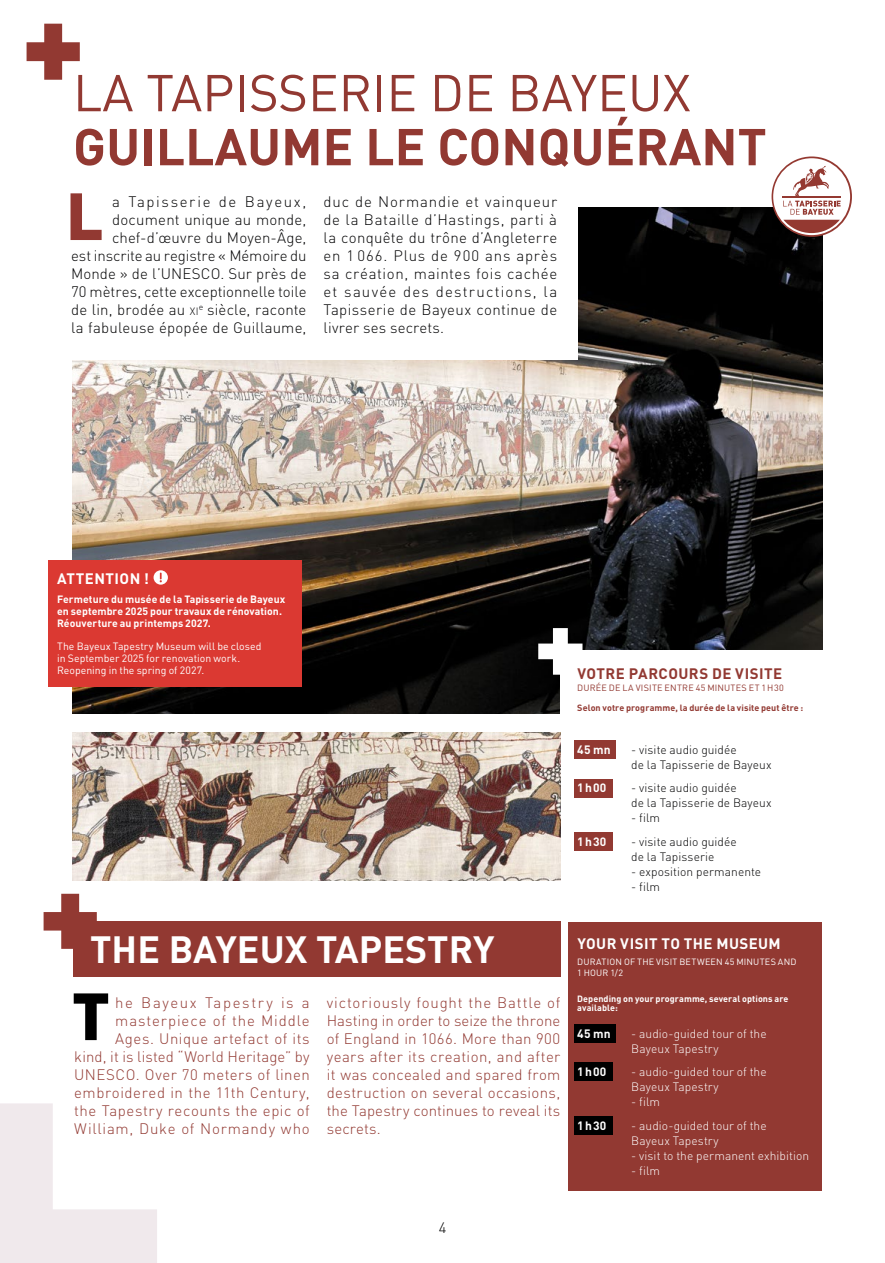
<style>
.page{position:relative;width:885px;height:1263px;background:#fff}
.page>*{position:absolute;margin:0;border:0;box-sizing:border-box;transform-origin:0 0}
.t1{font:900 65.55px "DIN Pro";color:#923932}
.t2{font:900 65.55px "DIN Pro";color:#000}
.t3{font:700 51px "DIN Pro";color:#923932}
.t4{font:51px "DIN Pro";color:#923932}
.t5{font:700 37.5px "DIN Pro";color:#fff}
.t6{font:300 15px/18px "DIN Pro";letter-spacing:.01em;color:#020203;text-align:right}
.t7{font:300 15px/18px "DIN Pro";letter-spacing:.035em;color:#923932;text-align:right}
.t8{font:700 15px "DIN Pro";letter-spacing:.03em;color:#fff}
.t9{font:700 15px "DIN Pro";letter-spacing:.03em;color:#923932}
.t10{font:300 15px "DIN Pro";color:#000}
.t11{font:300 12px/15px "DIN Pro";letter-spacing:.005em;color:#fff}
.t12{font:300 12px/15px "DIN Pro";letter-spacing:.005em;color:#020203}
.t13{font:700 12px "DIN Pro";letter-spacing:.065em;color:#fff}
.t14{font:700 10.5px/12px "DIN Pro";color:#fff}
.t15{font:10.5px/12px "DIN Pro";letter-spacing:.005em;color:#fff}
.t16{font:700 9px/9px "DIN Pro";letter-spacing:.005em;color:#fff}
.t17{font:700 9px "DIN Pro";letter-spacing:.01em;color:#923932}
.t18{font:9px/10.2px "DIN Pro";letter-spacing:.02em;color:#fff}
.t19{font:9px "DIN Pro";letter-spacing:.03em;color:#923932}
.s1{font-size:10.5px}
</style>
<div class="page">
<svg style="left:0;top:1103px;width:157px;height:160px"></svg>
<div style="left:568px;top:922px;width:254px;height:269px;background:#923932"></div>
<img style="left:72px;top:207px;width:750px;height:506px">
<div style="left:560px;top:651px;width:282px;height:255px;background:#fff"></div>
<svg style="left:27px;top:24px;width:53px;height:56px"></svg>
<svg style="left:538px;top:628px;width:44px;height:47px"></svg>
<div style="left:53px;top:174px;width:524px;height:185px;background:#fff"></div>
<div style="left:574px;top:740px;width:42px;height:18px;background:#923932"></div>
<div style="left:574px;top:1024px;width:42px;height:18px;background:#000"></div>
<div style="left:574px;top:779px;width:38px;height:18px;background:#923932"></div>
<div style="left:574px;top:1063px;width:38px;height:18px;background:#000"></div>
<div style="left:574px;top:832px;width:38px;height:19px;background:#923932"></div>
<div style="left:574px;top:1116px;width:38px;height:19px;background:#000"></div>
<div style="left:73px;top:921px;width:487px;height:56px;background:#923932"></div>
<svg style="left:44px;top:894px;width:53px;height:55px"></svg>
<img style="left:72px;top:732px;width:488px;height:149px">
<svg style="left:771px;top:156px;width:80px;height:81px"></svg>
<svg style="left:773px;top:158px;width:77px;height:77px"></svg>
<svg style="left:775px;top:160px;width:73px;height:73px"></svg>
<div style="left:49px;top:561px;width:253px;height:126px;background:#db3932"></div>
<svg style="left:153px;top:570px;width:15px;height:15px"></svg>
<h2 class="t4" style="left:73px;top:58px;width:619px">LA TAPISSERIE DE BAYEUX</h2>
<h2 class="t3" style="left:73px;top:104px;width:695px">GUILLAUME LE CONQUÉRANT</h2>
<p class="t6" style="left:71px;top:192px;width:237px">a Tapisserie de Bayeux, document unique au monde, chef-d’œuvre du Moyen-Âge,<br>est inscrite au registre « Mémoire du<br>Monde » de l’UNESCO. Sur près de<br>70 mètres, cette exceptionnelle toile de lin, brodée au <span class="s1">xi</span><sup>e</sup> siècle, raconte la fabuleuse épopée de Guillaume,</p>
<h1 class="t1" style="left:66px;top:172px;width:39px">L</h1>
<p class="t6" style="left:323px;top:192px;width:235px;text-align:justify">duc de Normandie et vainqueur de la Bataille d’Hastings, parti à la conquête du trône d’Angleterre en 1 066. Plus de 900 ans après sa création, maintes fois cachée et sauvée des destructions, la Tapisserie de Bayeux continue de livrer ses secrets.</p>
<p class="t8" style="left:57px;top:566px;width:93px">ATTENTION !</p>
<p class="t14" style="left:57px;top:592px;width:230px">Fermeture du musée de la Tapisserie de Bayeux en septembre 2025 pour travaux de rénovation.<br>Réouverture au printemps 2027.</p>
<p class="t15" style="left:57px;top:640px;width:206px">The Bayeux Tapestry Museum will be closed in September 2025 for renovation work.<br>Reopening in the spring of 2027.</p>
<p class="t9" style="left:577px;top:661px;width:206px">VOTRE PARCOURS DE VISITE</p>
<p class="t19" style="left:577px;top:682px;width:208px">DURÉE DE LA VISITE ENTRE 45 MINUTES ET 1H30</p>
<p class="t17" style="left:577px;top:700px;width:227px">Selon votre programme, la durée de la visite peut être :</p>
<p class="t13" style="left:577px;top:739px;width:35px">45 mn</p>
<p class="t12" style="left:631px;top:741px;width:142px">- visite audio guidée<br>de la Tapisserie de Bayeux</p>
<p class="t13" style="left:577px;top:778px;width:31px">1h00</p>
<p class="t12" style="left:631px;top:779px;width:142px">- visite audio guidée<br>de la Tapisserie de Bayeux</p>
<p class="t12" style="left:631px;top:809px;width:30px">- film</p>
<p class="t13" style="left:577px;top:831px;width:31px">1h30</p>
<p class="t12" style="left:631px;top:833px;width:107px">- visite audio guidée de la Tapisserie</p>
<p class="t12" style="left:631px;top:863px;width:131px">- exposition permanente</p>
<p class="t12" style="left:631px;top:878px;width:30px">- film</p>
<h3 class="t5" style="left:90px;top:918px;width:406px">THE BAYEUX TAPESTRY</h3>
<h1 class="t2" style="left:72px;top:972px;width:40px">T</h1>
<p class="t7" style="left:74px;top:992px;width:237px">he Bayeux Tapestry is a masterpiece of the Middle<br>Ages. Unique artefact of its<br>kind, it is listed “World Heritage” by<br>UNESCO. Over 70 meters of linen embroidered in the 11th Century, the Tapestry recounts the epic of<br>William, Duke of Normandy who</p>
<p class="t7" style="left:327px;top:992px;width:235px;text-align:justify">victoriously fought the Battle of Hasting in order to seize the throne of England in 1066. More than 900 years after its creation, and after it was concealed and spared from destruction on several occasions, the Tapestry continues to reveal its secrets.</p>
<p class="t8" style="left:577px;top:931px;width:205px">YOUR VISIT TO THE MUSEUM</p>
<p class="t18" style="left:577px;top:957px;width:221px">DURATION OF THE VISIT BETWEEN 45 MINUTES AND<br>1 HOUR 1/2</p>
<p class="t16" style="left:577px;top:993px;width:213px">Depending on your programme, several options are available:</p>
<p class="t13" style="left:577px;top:1023px;width:35px">45 mn</p>
<p class="t11" style="left:631px;top:1025px;width:137px">- audio-guided tour of the<br>Bayeux Tapestry</p>
<p class="t13" style="left:577px;top:1062px;width:31px">1h00</p>
<p class="t11" style="left:631px;top:1063px;width:137px">- audio-guided tour of the<br>Bayeux Tapestry</p>
<p class="t11" style="left:631px;top:1093px;width:30px">- film</p>
<p class="t13" style="left:577px;top:1116px;width:31px">1h30</p>
<p class="t11" style="left:631px;top:1117px;width:137px">- audio-guided tour of the<br>Bayeux Tapestry</p>
<p class="t11" style="left:631px;top:1147px;width:179px">- visit to the permanent exhibition</p>
<p class="t11" style="left:631px;top:1162px;width:30px">- film</p>
<p class="t10" style="left:439px;top:1215px;width:9px">4</p>
</div>
